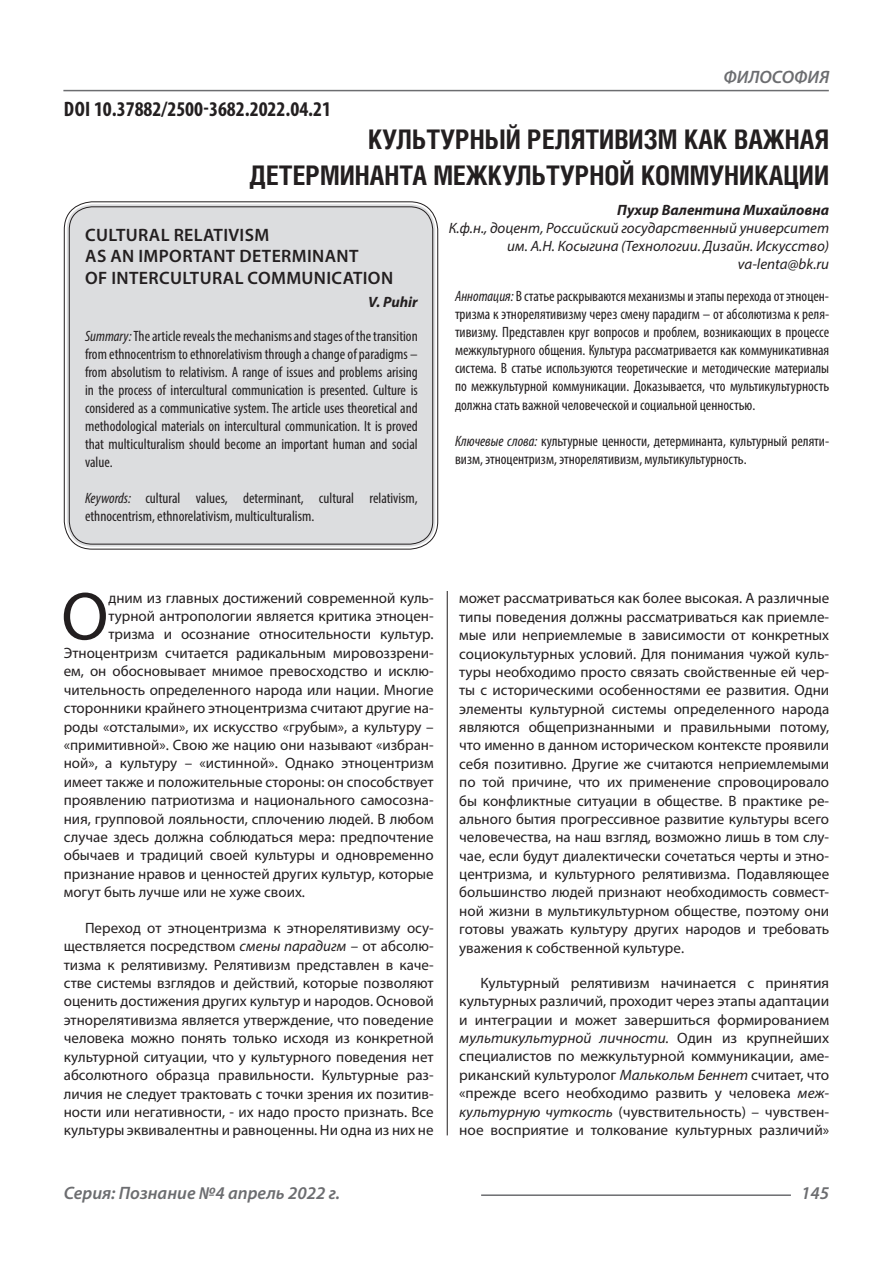
<style>
.page{position:relative;width:893px;height:1263px;background:#fff}
.page>*{position:absolute;margin:0;border:0;box-sizing:border-box;transform-origin:0 0}
.Статья_текст_первый{font:68.4px "Myriad Pro";color:#231f20}
.Статья_название{font:700 27px "Helios Cond C";color:#231f20}
.ДОИ{font:700 condensed 21px "Myriad Pro";color:#231f20}
.Статья_название_англ{font:600 18px "Myriad Pro";letter-spacing:.02em;color:#231f20}
.t1{font:italic 600 18px "Myriad Pro";color:#6c6d70}
.Статья_текст{font:15px/18.5px "Myriad Pro";color:#231f20;text-align:justify}
.Статья_текст_первый-2{font:15px "Myriad Pro";color:#231f20}
.Статья_аннотация_тек{font:condensed 15px/18px "Myriad Pro";color:#231f20;text-align:justify}
.Статья_аннотация_анг{font:condensed 15px/18px "Myriad Pro";color:#231f20;text-align:justify}
.Статья_автор_инфо{font:italic 15px/18px "Myriad Pro";color:#231f20;text-align:right}
.Статья_автор_фио_рус{font:italic 700 15px "Myriad Pro";color:#231f20}
.Статья_автор_англ{font:italic 700 15px "Myriad Pro";color:#231f20}
.s1{font-style:italic}
</style>
<div class="page">
<hr style="left:447px;top:128px;width:1px;height:1007px;background:#231f20">
<hr style="left:63px;top:90px;width:766px;height:1px;background:#6c6d70">
<hr style="left:481px;top:1194px;width:310px;height:2px;background:#6c6d70">
<div style="left:67px;top:204px;width:368px;height:343px;background:#dcdddf;border-radius:26px"></div>
<div style="left:69px;top:206px;width:364px;height:339px;border:1px solid #231f20;border-radius:23px"></div>
<p class="ДОИ" style="left:64px;top:96px;width:269px">DOI 10.37882/2500-3682.2022.04.21</p>
<p class="t1" style="left:723px;top:66px;width:107px">ФИЛОСОФИЯ</p>
<p class="Статья_название" style="left:368px;top:124px;width:462px">КУЛЬТУРНЫЙ РЕЛЯТИВИЗМ КАК ВАЖНАЯ</p>
<p class="Статья_название" style="left:249px;top:160px;width:581px">ДЕТЕРМИНАНТА МЕЖКУЛЬТУРНОЙ КОММУНИКАЦИИ</p>
<p class="Статья_автор_фио_рус" style="left:617px;top:200px;width:213px">Пухир Валентина Михайловна</p>
<p class="Статья_автор_инфо" style="left:449px;top:218px;width:382px">К.ф.н., доцент, Российский государственный университет им. А.Н. Косыгина (Технологии. Дизайн. Искусство)</p>
<p class="Статья_автор_инфо" style="left:738px;top:254px;width:93px">va-lenta@bk.ru</p>
<p class="Статья_аннотация_тек" style="left:455px;top:287px;width:376px"><span class="s1">Аннотация:</span> В статье раскрываются механизмы и этапы перехода от этноцен&shy;тризма к этнорелятивизму через смену парадигм – от абсолютизма к реля&shy;тивизму. Представлен круг вопросов и проблем, возникающих в процессе межкультурного общения. Культура рассматривается как коммуникативная система. В статье используются теоретические и методические материалы по межкультурной коммуникации. Доказывается, что мультикультурность должна стать важной человеческой и социальной ценностью.</p>
<p class="Статья_аннотация_тек" style="left:455px;top:431px;width:376px"><span class="s1">Ключевые слова:</span> культурные ценности, детерминанта, культурный реляти&shy;визм, этноцентризм, этнорелятивизм, мультикультурность.</p>
<p class="Статья_название_англ" style="left:85px;top:223px;width:186px">CULTURAL RELATIVISM</p>
<p class="Статья_название_англ" style="left:85px;top:245px;width:275px">AS AN IMPORTANT DETERMINANT</p>
<p class="Статья_название_англ" style="left:85px;top:266px;width:309px">OF INTERCULTURAL COMMUNICATION</p>
<p class="Статья_автор_англ" style="left:368px;top:292px;width:51px">V. Puhir</p>
<p class="Статья_аннотация_анг" style="left:85px;top:327px;width:334px"><span class="s1">Summary:</span> The article reveals the mechanisms and stages of the transition from ethnocentrism to ethnorelativism through a change of paradigms – from absolutism to relativism. A range of issues and problems arising in the process of intercultural communication is presented. Culture is considered as a communicative system. The article uses theoretical and methodological materials on intercultural communication. It is proved that multiculturalism should become an important human and social value.</p>
<p class="Статья_аннотация_анг" style="left:85px;top:489px;width:334px"><span class="s1">Keywords:</span> cultural values, determinant, cultural relativism, ethnocentrism, ethnorelativism, multiculturalism.</p>
<p class="Статья_текст_первый" style="left:61px;top:574px;width:49px">О</p>
<p class="Статья_текст_первый-2" style="left:108px;top:589px;width:327px">дним из главных достижений современной куль-</p>
<p class="Статья_текст_первый-2" style="left:108px;top:607px;width:327px">турной антропологии является критика этноцен-</p>
<p class="Статья_текст_первый-2" style="left:108px;top:625px;width:327px">тризма и осознание относительности культур.</p>
<p class="Статья_текст_первый-2" style="left:64px;top:643px;width:371px">Этноцентризм считается радикальным мировоззрени-</p>
<p class="Статья_текст_первый-2" style="left:64px;top:662px;width:371px">ем, он обосновывает мнимое превосходство и исклю-</p>
<p class="Статья_текст_первый-2" style="left:64px;top:680px;width:371px">чительность определенного народа или нации. Многие</p>
<p class="Статья_текст_первый-2" style="left:64px;top:699px;width:371px">сторонники крайнего этноцентризма считают другие на-</p>
<p class="Статья_текст_первый-2" style="left:64px;top:717px;width:371px">роды «отсталыми», их искусство «грубым», а культуру –</p>
<p class="Статья_текст_первый-2" style="left:64px;top:736px;width:371px">«примитивной». Свою же нацию они называют «избран-</p>
<p class="Статья_текст_первый-2" style="left:64px;top:754px;width:371px">ной», а культуру – «истинной». Однако этноцентризм</p>
<p class="Статья_текст_первый-2" style="left:64px;top:772px;width:371px">имеет также и положительные стороны: он способствует</p>
<p class="Статья_текст_первый-2" style="left:64px;top:791px;width:371px">проявлению патриотизма и национального самосозна-</p>
<p class="Статья_текст_первый-2" style="left:64px;top:809px;width:371px">ния, групповой лояльности, сплочению людей. В любом</p>
<p class="Статья_текст_первый-2" style="left:64px;top:828px;width:371px">случае здесь должна соблюдаться мера: предпочтение</p>
<p class="Статья_текст_первый-2" style="left:64px;top:846px;width:371px">обычаев и традиций своей культуры и одновременно</p>
<p class="Статья_текст_первый-2" style="left:64px;top:865px;width:371px">признание нравов и ценностей других культур, которые</p>
<p class="Статья_текст_первый-2" style="left:64px;top:883px;width:243px">могут быть лучше или не хуже своих.</p>
<p class="Статья_текст" style="left:64px;top:918px;width:371px;text-indent:21px">Переход от этноцентризма к этнорелятивизму осу&shy;ществляется посредством <span class="s1">смены парадигм</span> – от абсолю&shy;тизма к релятивизму. Релятивизм представлен в каче&shy;стве системы взглядов и действий, которые позволяют оценить достижения других культур и народов. Основой этнорелятивизма является утверждение, что поведение человека можно понять только исходя из конкретной культурной ситуации, что у культурного поведения нет абсолютного образца правильности. Культурные раз&shy;личия не следует трактовать с точки зрения их позитив&shy;ности или негативности, - их надо просто признать. Все культуры эквивалентны и равноценны. Ни одна из них не</p>
<p class="Статья_текст" style="left:459px;top:589px;width:371px">может рассматриваться как более высокая. А различные типы поведения должны рассматриваться как приемле&shy;мые или неприемлемые в зависимости от конкретных социокультурных условий. Для понимания чужой куль&shy;туры необходимо просто связать свойственные ей чер&shy;ты с историческими особенностями ее развития. Одни элементы культурной системы определенного народа являются общепризнанными и правильными потому, что именно в данном историческом контексте проявили себя позитивно. Другие же считаются неприемлемыми по той причине, что их применение спровоцировало бы конфликтные ситуации в обществе. В практике ре&shy;ального бытия прогрессивное развитие культуры всего человечества, на наш взгляд, возможно лишь в том слу&shy;чае, если будут диалектически сочетаться черты и этно&shy;центризма, и культурного релятивизма. Подавляющее большинство людей признают необходимость совмест&shy;ной жизни в мультикультурном обществе, поэтому они готовы уважать культуру других народов и требовать уважения к собственной культуре.</p>
<p class="Статья_текст" style="left:459px;top:973px;width:371px;text-indent:21px">Культурный релятивизм начинается с принятия культурных различий, проходит через этапы адаптации и интеграции и может завершиться формированием <span class="s1">мультикультурной личности.</span> Один из крупнейших специалистов по межкультурной коммуникации, аме&shy;риканский культуролог <span class="s1">Малькольм Беннет</span> считает, что «прежде всего необходимо развить у человека <span class="s1">меж&shy;культурную чуткость</span> (чувствительность) – чувствен&shy;ное восприятие и толкование культурных различий»</p>
<p class="t1" style="left:64px;top:1182px;width:278px">Серия: Познание №4 апрель 2022 г.</p>
<p class="t1" style="left:801px;top:1182px;width:30px">145</p>
</div>
